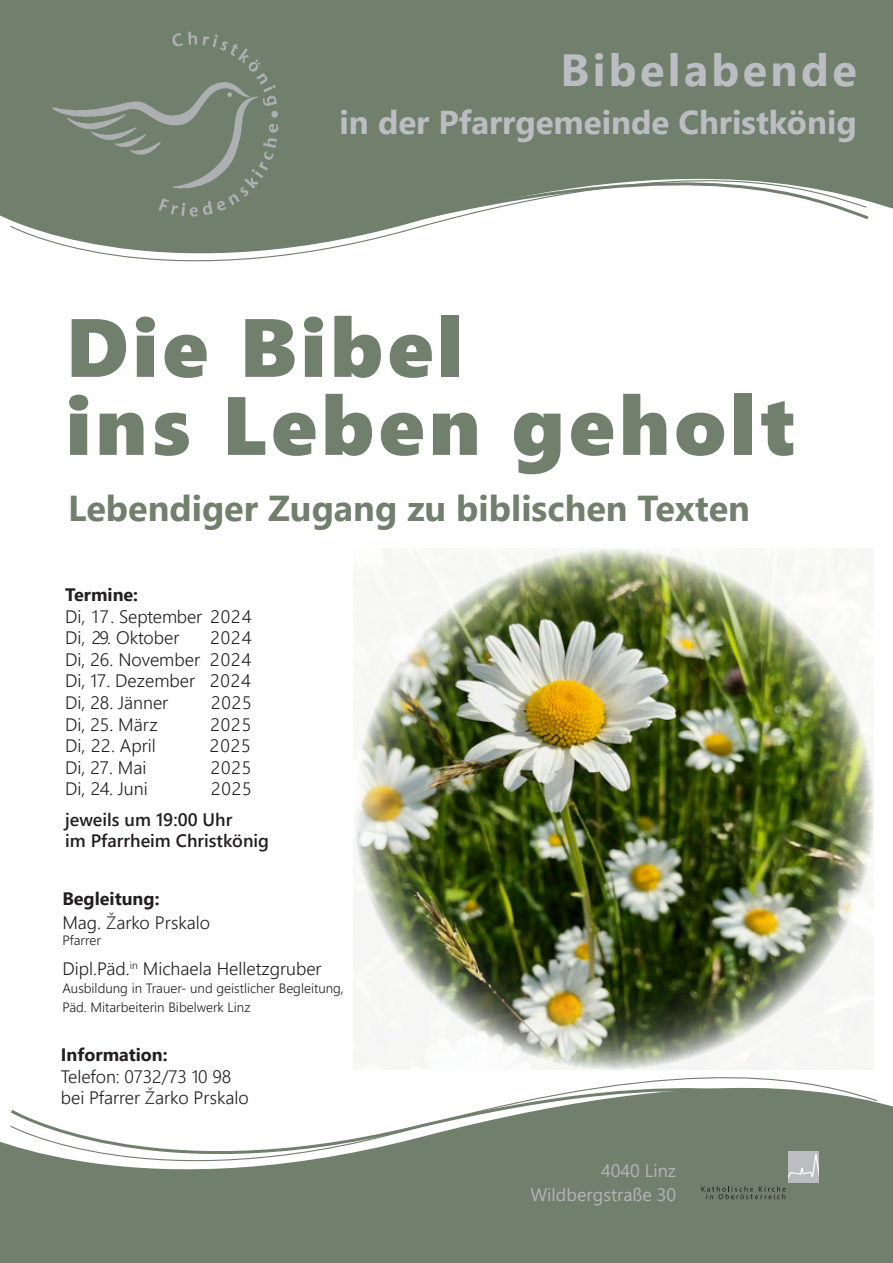
<style>
.page{position:relative;width:893px;height:1263px;background:#fff}
.page>*{position:absolute;margin:0;border:0;box-sizing:border-box;transform-origin:0 0}
.Headline_groß{font:82.5px/78px "Segoe UI Black";letter-spacing:.05em;color:#70806d}
.t1{font:700 45px "Segoe UI";letter-spacing:.075em;color:#bcbdc2}
.t2{font:700 36px "Segoe UI";color:#70806d}
.t3{font:700 33px "Segoe UI";color:#bcbdc2}
.t4{font:300 18px "Segoe UI";color:#231f20}
.t5{font:600 18px/21.6px "Segoe UI";color:#231f20}
.t6{font:700 18px "Segoe UI";color:#231f20}
.t7{font:18px "Segoe UI";color:#b2b3b7}
.t8{font:300 13.5px "Segoe UI";color:#231f20}
.s1{color:#3e3c43}
</style>
<div class="page">
<svg style="left:0;top:0;width:893px;height:262px;fill:#70806d"></svg>
<img style="left:51px;top:28px;width:231px;height:192px">
<svg style="left:0;top:1077px;width:893px;height:186px;fill:#70806d"></svg>
<svg style="left:701px;top:1151px;width:118px;height:48px;background:#7c887a"></svg>
<img style="left:355px;top:549px;width:519px;height:520px">
<div style="left:14px;top:10px;width:150px;height:90px;background:#70806d"></div>
<p class="t1" style="left:560px;top:28px;width:298px">Bibelabende</p>
<p class="t3" style="left:340px;top:91px;width:519px">in der Pfarrgemeinde Christkönig</p>
<p class="Headline_groß" style="left:66px;top:304px;width:730px">Die Bibel<br>ins Leben geholt</p>
<p class="t2" style="left:68px;top:474px;width:683px">Lebendiger Zugang zu biblischen Texten</p>
<p class="t6" style="left:65px;top:578px;width:74px">Termine:</p>
<p class="t4" style="left:65px;top:599px;width:188px">Di, 17. September 2024</p>
<p class="t4" style="left:65px;top:621px;width:116px">Di, 29. Oktober</p>
<p class="t4" style="left:211px;top:621px;width:43px">2024</p>
<p class="t4" style="left:65px;top:642px;width:188px">Di, 26. November 2024</p>
<p class="t4" style="left:65px;top:664px;width:187px">Di, 17. Dezember 2024</p>
<p class="t4" style="left:65px;top:686px;width:105px">Di, 28. Jänner</p>
<p class="t4" style="left:211px;top:686px;width:42px">2025</p>
<p class="t4" style="left:65px;top:707px;width:94px">Di, 25. März</p>
<p class="t4" style="left:211px;top:707px;width:42px">2025</p>
<p class="t4" style="left:65px;top:729px;width:92px">Di, 22. April</p>
<p class="t4" style="left:210px;top:729px;width:42px">2025</p>
<p class="t4" style="left:65px;top:750px;width:83px">Di, 27. Mai</p>
<p class="t4" style="left:211px;top:750px;width:42px">2025</p>
<p class="t4" style="left:65px;top:772px;width:84px">Di, 24. Juni</p>
<p class="t4" style="left:211px;top:772px;width:42px">2025</p>
<p class="t5" style="left:65px;top:807px;width:205px">jeweils um 19:00 Uhr<br>im Pfarrheim Christkönig</p>
<p class="t6" style="left:62px;top:882px;width:99px">Begleitung:</p>
<p class="t4" style="left:62px;top:905px;width:149px">Mag. <span class="s1">Ž</span>arko Prskalo</p>
<p class="t8" style="left:62px;top:927px;width:40px">Pfarrer</p>
<p class="t4" style="left:62px;top:952px;width:261px">Dipl.Päd.<sup>in</sup> Michaela Helletzgruber</p>
<p class="t8" style="left:62px;top:976px;width:283px">Ausbildung in Trauer- und geistlicher Begleitung,</p>
<p class="t8" style="left:62px;top:994px;width:190px">Päd. Mitarbeiterin Bibelwerk Linz</p>
<p class="t6" style="left:61px;top:1037px;width:108px">Information:</p>
<p class="t4" style="left:61px;top:1059px;width:172px">Telefon: 0732/73 10 98</p>
<p class="t4" style="left:61px;top:1081px;width:189px">bei Pfarrer <span class="s1">Ž</span>arko Prskalo</p>
<p class="t7" style="left:601px;top:1153px;width:76px">4040 Linz</p>
<p class="t7" style="left:530px;top:1177px;width:147px">Wildbergstraße 30</p>
</div>
